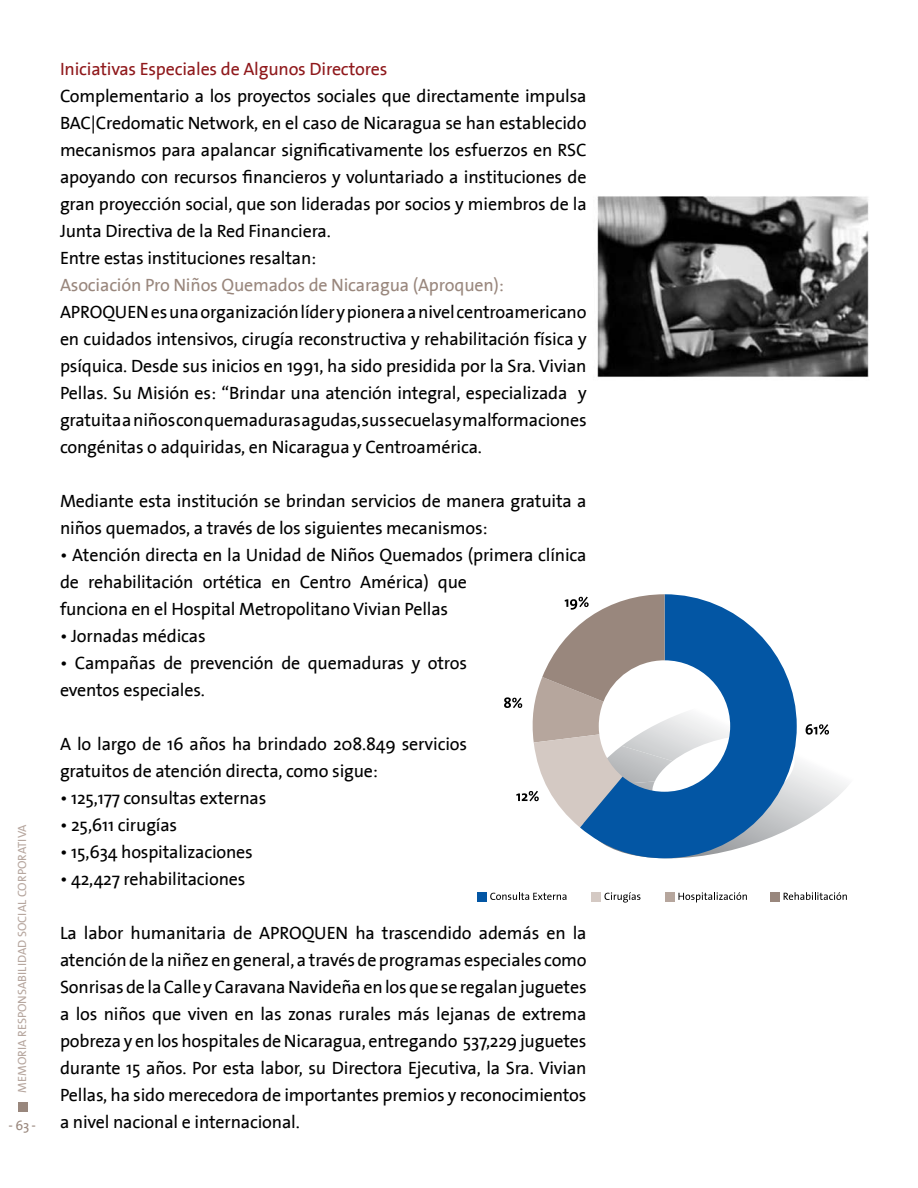
<style>
.page{position:relative;width:918px;height:1188px;background:#fff}
.page>*{position:absolute;margin:0;border:0;box-sizing:border-box;transform-origin:0 0}
.t1{font:18px/27px "The Sans BAC";letter-spacing:-.01em;color:#000}
.t2{font:18px "The Sans BAC";letter-spacing:-.01em;color:#99877d}
.t3{font:18px "The Sans BAC";letter-spacing:-.01em;color:#8f181b}
.t4{font:13.5px "The Sans BAC";color:#99877d}
.t5{font:12px "The Sans BAC";color:#b6a69e}
</style>
<div class="page">
<div style="left:18px;top:1102px;width:10px;height:9px;background:#99877d"></div>
<svg style="left:797px;top:728px;width:51px;height:97px"></svg>
<svg style="left:596px;top:660px;width:201px;height:198px"></svg>
<svg style="left:806px;top:724px;width:23px;height:11px"></svg>
<svg style="left:504px;top:594px;width:275px;height:245px"></svg>
<svg style="left:490px;top:892px;width:76px;height:8px"></svg>
<div style="left:477px;top:892px;width:9px;height:9px;background:#0356a4"></div>
<svg style="left:604px;top:892px;width:36px;height:11px"></svg>
<div style="left:591px;top:892px;width:10px;height:9px;background:#d4c9c3"></div>
<svg style="left:679px;top:892px;width:68px;height:10px"></svg>
<div style="left:665px;top:892px;width:9px;height:9px;background:#b6a69d"></div>
<svg style="left:784px;top:892px;width:63px;height:8px"></svg>
<div style="left:770px;top:892px;width:9px;height:9px;background:#99877d"></div>
<img style="left:597px;top:196px;width:272px;height:182px">
<p class="t5" style="left:14px;top:1093px;width:270px;rotate:-90deg">MEMORIA RESPONSABILIDAD SOCIAL CORPORATIVA</p>
<p class="t4" style="left:9px;top:1117px;width:29px">- 63 -</p>
<p class="t3" style="left:60px;top:57px;width:329px">Iniciativas Especiales de Algunos Directores</p>
<p class="t1" style="left:60px;top:82px;width:528px">Complementario a los proyectos sociales que directamente impulsa BAC|Credomatic Network, en el caso de Nicaragua se han establecido mecanismos para apalancar significativamente los esfuerzos en RSC apoyando con recursos financieros y voluntariado a instituciones de gran proyección social, que son lideradas por socios y miembros de la Junta Directiva de la Red Financiera.<br>Entre estas instituciones resaltan:</p>
<p class="t2" style="left:60px;top:273px;width:446px">Asociación Pro Niños Quemados de Nicaragua (Aproquen):</p>
<p class="t1" style="left:60px;top:298px;width:528px;text-align:justify">APROQUEN es una organización líder y pionera a nivel centroamericano en cuidados intensivos, cirugía reconstructiva y rehabilitación física y psíquica. Desde sus inicios en 1991, ha sido presidida por la Sra. Vivian Pellas. Su Misión es: “Brindar una atención integral, especializada y gratuita a niños con quemaduras agudas, sus secuelas y malformaciones congénitas o adquiridas, en Nicaragua y Centroamérica.</p>
<p class="t1" style="left:60px;top:487px;width:528px">Mediante esta institución se brindan servicios de manera gratuita a niños quemados, a través de los siguientes mecanismos:</p>
<p class="t1" style="left:60px;top:541px;width:528px">• Atención directa en la Unidad de Niños Quemados (primera clínica de rehabilitación ortética en Centro América) que<br>funciona en el Hospital Metropolitano Vivian Pellas</p>
<p class="t1" style="left:60px;top:622px;width:147px">• Jornadas médicas</p>
<p class="t1" style="left:60px;top:649px;width:409px">• Campañas de prevención de quemaduras y otros eventos especiales.</p>
<p class="t1" style="left:60px;top:730px;width:409px">A lo largo de 16 años ha brindado 208.849 servicios gratuitos de atención directa, como sigue:</p>
<p class="t1" style="left:60px;top:784px;width:208px">• 125,177 consultas externas</p>
<p class="t1" style="left:60px;top:811px;width:119px">• 25,611 cirugías</p>
<p class="t1" style="left:60px;top:838px;width:194px">• 15,634 hospitalizaciones</p>
<p class="t1" style="left:60px;top:865px;width:187px">• 42,427 rehabilitaciones</p>
<p class="t1" style="left:60px;top:919px;width:528px;text-align:justify">La labor humanitaria de APROQUEN ha trascendido además en la atención de la niñez en general, a través de programas especiales como Sonrisas de la Calle y Caravana Navideña en los que se regalan juguetes a los niños que viven en las zonas rurales más lejanas de extrema pobreza y en los hospitales de Nicaragua, entregando 537,229 juguetes durante 15 años. Por esta labor, su Directora Ejecutiva, la Sra. Vivian Pellas, ha sido merecedora de importantes premios y reconocimientos a nivel nacional e internacional.</p>
</div>
